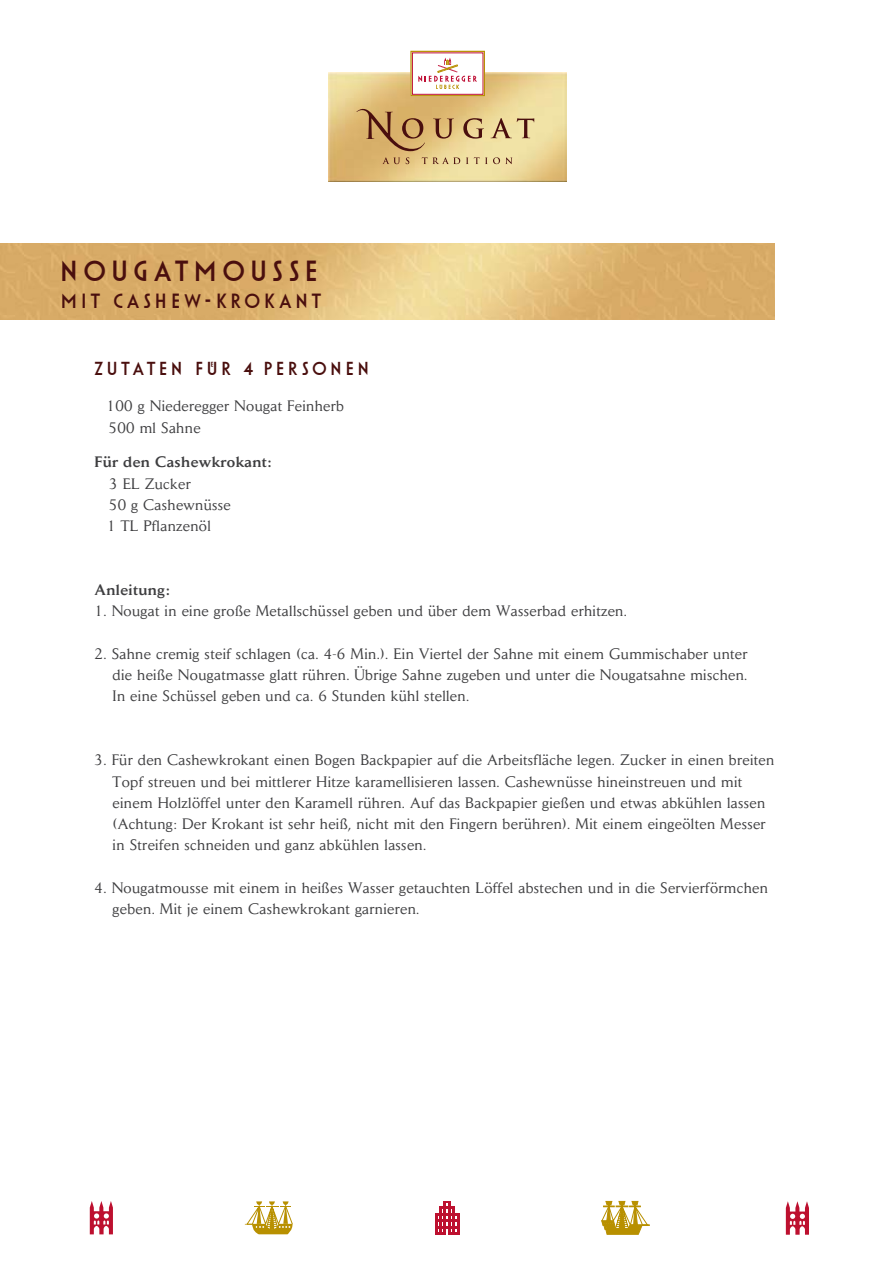
<style>
.page{position:relative;width:893px;height:1263px;background:#fff}
.page>*{position:absolute;margin:0;border:0;box-sizing:border-box;transform-origin:0 0}
.t1{font:25.5px "Niederegger";letter-spacing:-.04em;color:#4a0f0e}
.t2{font:18px "Niederegger";letter-spacing:-.04em;color:#4a0f0e}
.t3{font:16.5px "Niederegger";letter-spacing:-.03em;color:#4a0f0e}
.t4{font:15px/21.3px "Daily News";letter-spacing:.025em;color:#3e3e40}
.t5{font:500 15px "Daily News";letter-spacing:.025em;color:#3e3e40}
</style>
<div class="page">
<img style="left:0;top:243px;width:774px;height:77px">
<svg style="left:786px;top:1201px;width:23px;height:34px"></svg>
<svg style="left:90px;top:1201px;width:23px;height:33px"></svg>
<svg style="left:601px;top:1201px;width:48px;height:33px"></svg>
<svg style="left:437px;top:1232px;width:20px;height:2px"></svg>
<hr style="left:435px;top:1213px;width:2px;height:21px;background:#bd102f">
<hr style="left:457px;top:1213px;width:2px;height:21px;background:#bd102f">
<hr style="left:444px;top:1201px;width:2px;height:33px;background:#bd102f">
<hr style="left:448px;top:1201px;width:2px;height:33px;background:#bd102f">
<hr style="left:435px;top:1213px;width:24px;height:2px;background:#bd102f">
<hr style="left:435px;top:1219px;width:24px;height:2px;background:#bd102f">
<hr style="left:435px;top:1226px;width:24px;height:2px;background:#bd102f">
<svg style="left:439px;top:1201px;width:16px;height:8px"></svg>
<hr style="left:439px;top:1207px;width:2px;height:27px;background:#bd102f">
<hr style="left:453px;top:1207px;width:2px;height:27px;background:#bd102f">
<svg style="left:245px;top:1201px;width:48px;height:33px"></svg>
<img style="left:328px;top:73px;width:239px;height:109px">
<div style="left:412px;top:53px;width:71px;height:42px;background:#fff"></div>
<div style="left:410px;top:51px;width:75px;height:45px;border:1px solid #b89000"></div>
<svg style="left:418px;top:58px;width:59px;height:31px"></svg>
<svg style="left:382px;top:157px;width:18px;height:7px"></svg>
<svg style="left:406px;top:157px;width:3px;height:7px"></svg>
<svg style="left:422px;top:157px;width:38px;height:7px"></svg>
<svg style="left:466px;top:157px;width:46px;height:7px"></svg>
<svg style="left:433px;top:119px;width:21px;height:20px"></svg>
<svg style="left:463px;top:118px;width:21px;height:21px"></svg>
<svg style="left:491px;top:118px;width:43px;height:20px"></svg>
<svg style="left:356px;top:106px;width:69px;height:45px;background:#c2975c"></svg>
<h1 class="t1" style="left:63px;top:261px;width:266px">NOUGATMOUSSE</h1>
<p class="t2" style="left:63px;top:294px;width:266px">MIT CASHEW- KROKANT</p>
<p class="t3" style="left:95px;top:362px;width:281px">ZUTATEN FÜR 4 PERSONEN</p>
<p class="t4" style="left:107px;top:395px;width:239px">100 g Niederegger Nougat Feinherb<br>500 ml Sahne</p>
<p class="t5" style="left:95px;top:453px;width:178px">Für den Cashewkrokant:</p>
<p class="t4" style="left:107px;top:473px;width:125px">3 EL Zucker<br>50 g Cashewnüsse<br>1 TL Pflanzenöl</p>
<p class="t5" style="left:95px;top:581px;width:77px">Anleitung:</p>
<p class="t4" style="left:95px;top:600px;width:534px">1. Nougat in eine große Metallschüssel geben und über dem Wasserbad erhitzen.</p>
<p class="t4" style="left:113px;top:643px;width:636px;text-align:justify;text-indent:-18px">2. Sahne cremig steif schlagen (ca. 4-6 Min.). Ein Viertel der Sahne mit einem Gummischaber unter die heiße Nougatmasse glatt rühren. Übrige Sahne zugeben und unter die Nougatsahne mischen.<br>In eine Schüssel geben und ca. 6 Stunden kühl stellen.</p>
<p class="t4" style="left:113px;top:749px;width:663px;text-indent:-18px">3. Für den Cashewkrokant einen Bogen Backpapier auf die Arbeitsfläche legen. Zucker in einen breiten Topf streuen und bei mittlerer Hitze karamellisieren lassen. Cashewnüsse hineinstreuen und mit einem Holzlöffel unter den Karamell rühren. Auf das Backpapier gießen und etwas abkühlen lassen (Achtung: Der Krokant ist sehr heiß, nicht mit den Fingern berühren). Mit einem eingeölten Messer in Streifen schneiden und ganz abkühlen lassen.</p>
<p class="t4" style="left:113px;top:877px;width:657px;text-indent:-18px">4. Nougatmousse mit einem in heißes Wasser getauchten Löffel abstechen und in die Servierförmchen geben. Mit je einem Cashewkrokant garnieren.</p>
</div>
